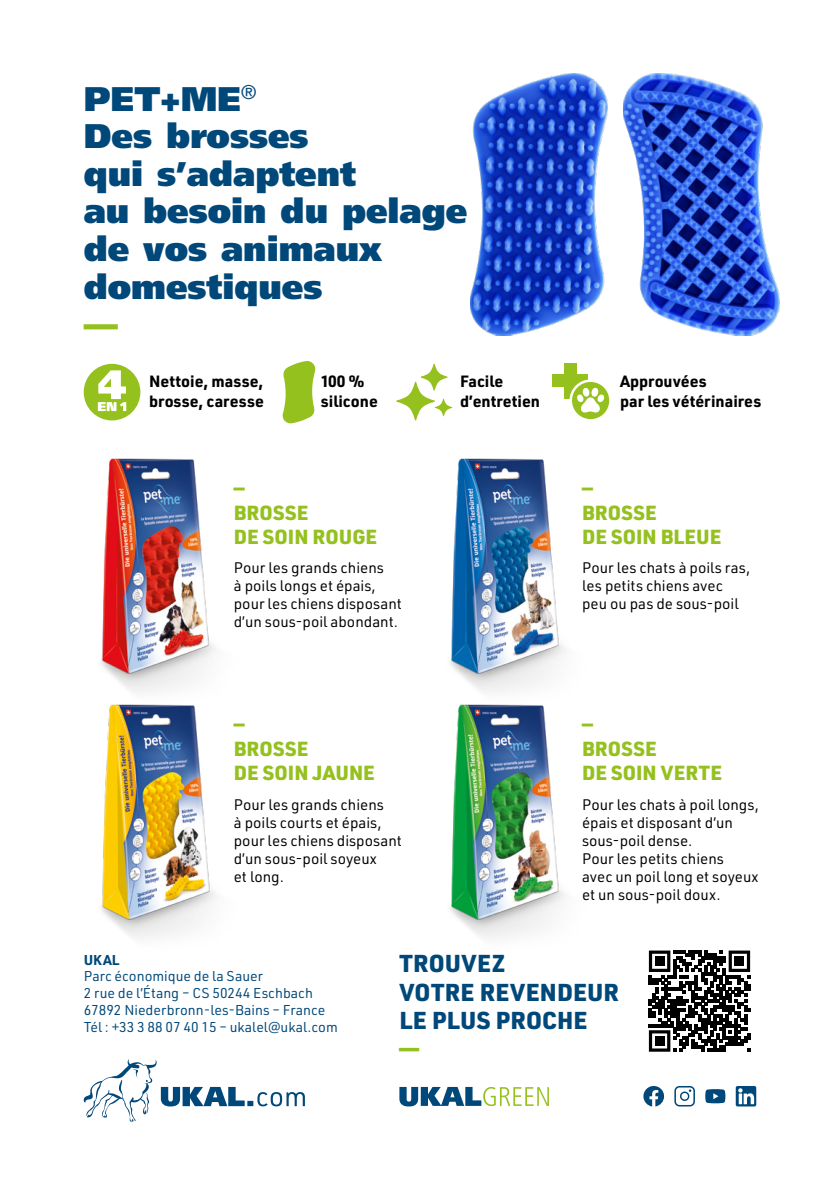
<style>
.page{position:relative;width:840px;height:1191px;background:#fff}
.page>*{position:absolute;margin:0;border:0;box-sizing:border-box;transform-origin:0 0}
.t1{font:900 34.2px/37.6px "Frutiger LT Pro";color:#004879}
.t2{font:900 34.2px "Frutiger LT Pro";color:#95c11f}
.t3{font:900 24px/28.8px "URWDIN";letter-spacing:.01em;color:#004879}
.t4{font:900 24px "URWDIN";color:#95c11f;scale:1.5 1}
.t5{font:900 20px/24px "URWDIN";color:#95c11f}
.t6{font:700 16px/19.2px "URWDIN";color:#000}
.t7{font:15px/18px "URWDIN";color:#000}
.t8{font:14px/16.8px "URWDIN";color:#004879}
.t9{font:700 14px "URWDIN";color:#004879}
</style>
<div class="page">
<svg style="left:83px;top:1059px;width:222px;height:63px"></svg>
<svg style="left:705px;top:1089px;width:20px;height:14px"></svg>
<svg style="left:643px;top:1086px;width:20px;height:20px"></svg>
<svg style="left:674px;top:1086px;width:20px;height:20px"></svg>
<svg style="left:735px;top:1086px;width:20px;height:20px"></svg>
<svg style="left:399px;top:1087px;width:149px;height:19px"></svg>
<svg style="left:648px;top:950px;width:101px;height:101px"></svg>
<div style="left:654px;top:956px;width:9px;height:10px;background:#000"></div>
<div style="left:734px;top:956px;width:9px;height:10px;background:#000"></div>
<div style="left:654px;top:1036px;width:9px;height:9px;background:#000"></div>
<img style="left:450px;top:458px;width:115px;height:216px">
<img style="left:450px;top:674px;width:115px;height:264px">
<img style="left:101px;top:720px;width:115px;height:218px">
<img style="left:101px;top:458px;width:114px;height:262px">
<img style="left:623px;top:74px;width:155px;height:261px">
<img style="left:470px;top:74px;width:137px;height:261px">
<div style="left:563px;top:363px;width:12px;height:35px;background:#95c11f"></div>
<div style="left:552px;top:374px;width:35px;height:12px;background:#95c11f"></div>
<svg style="left:570px;top:381px;width:40px;height:39px"></svg>
<div style="left:569px;top:379px;width:42px;height:42px;border:2px solid #fff;border-radius:50%"></div>
<svg style="left:576px;top:388px;width:27px;height:24px"></svg>
<svg style="left:396px;top:364px;width:56px;height:56px"></svg>
<svg style="left:282px;top:361px;width:33px;height:62px"></svg>
<div style="left:84px;top:364px;width:56px;height:56px;background:#95c11f;border-radius:50%"></div>
<svg style="left:98px;top:370px;width:28px;height:41px"></svg>
<h1 class="t1" style="left:84px;top:80px;width:385px">PET+ME<sup>®<br></sup>Des brosses<br>qui s’adaptent<br>au besoin du pelage de vos animaux domestiques</h1>
<h1 class="t2" style="left:84px;top:303px;width:36px">—</h1>
<p class="t6" style="left:149px;top:371px;width:116px">Nettoie, masse, brosse, caresse</p>
<p class="t6" style="left:321px;top:371px;width:58px">100 % silicone</p>
<p class="t6" style="left:459px;top:371px;width:82px">Facile d’entretien</p>
<p class="t6" style="left:619px;top:371px;width:143px">Approuvées<br>par les vétérinaires</p>
<h3 class="t5" style="left:234px;top:475px;width:145px">—<br>BROSSE<br>DE SOIN ROUGE</h3>
<p class="t7" style="left:234px;top:558px;width:169px">Pour les grands chiens<br>à poils longs et épais, pour les chiens disposant d’un sous-poil abondant.</p>
<h3 class="t5" style="left:234px;top:712px;width:142px">—<br>BROSSE<br>DE SOIN JAUNE</h3>
<p class="t7" style="left:234px;top:795px;width:169px">Pour les grands chiens<br>à poils courts et épais, pour les chiens disposant d’un sous-poil soyeux<br>et long.</p>
<h3 class="t5" style="left:581px;top:475px;width:141px">—<br>BROSSE<br>DE SOIN BLEUE</h3>
<p class="t7" style="left:581px;top:558px;width:169px">Pour les chats à poils ras, les petits chiens avec peu ou pas de sous-poil</p>
<h3 class="t5" style="left:581px;top:712px;width:141px">—<br>BROSSE<br>DE SOIN VERTE</h3>
<p class="t7" style="left:581px;top:795px;width:178px">Pour les chats à poil longs, épais et disposant d’un sous-poil dense.<br>Pour les petits chiens<br>avec un poil long et soyeux et un sous-poil doux.</p>
<p class="t9" style="left:84px;top:950px;width:37px">UKAL</p>
<p class="t8" style="left:84px;top:967px;width:255px">Parc économique de la Sauer<br>2 rue de l’Étang – CS 50244 Eschbach 67892 Niederbronn-les-Bains – France Tél : +33 3 88 07 40 15 – ukalel@ukal.com</p>
<h2 class="t3" style="left:399px;top:947px;width:221px">TROUVEZ<br>VOTRE REVENDEUR<br>LE PLUS PROCHE</h2>
<h2 class="t4" style="left:399px;top:1032px;width:14px">—</h2>
</div>
